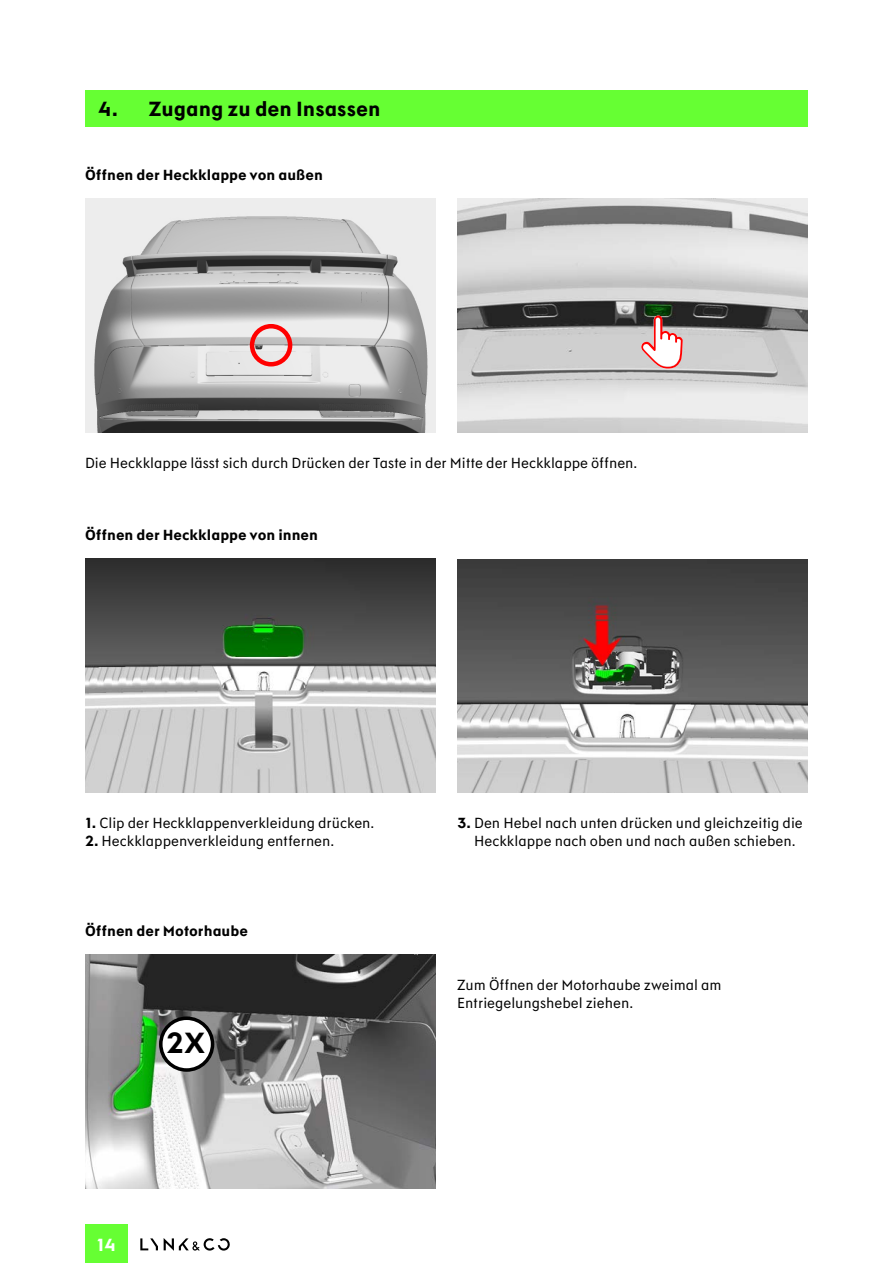
<style>
.page{position:relative;width:893px;height:1263px;background:#fff}
.page>*{position:absolute;margin:0;border:0;box-sizing:border-box;transform-origin:0 0}
.t1{font:700 29.85px "Lynkco Type";color:#000}
.t2{font:700 21px "Lynkco Type";color:#000}
.t3{font:700 18px "Lynkco Type";color:#fff}
.t4{font:15px/18px "Lynkco Type";color:#000}
.t5{font:700 15px "Lynkco Type";color:#000}
.s1{font-weight:700}
</style>
<div class="page">
<svg style="left:140px;top:1238px;width:18px;height:12px"></svg>
<svg style="left:164px;top:1238px;width:66px;height:13px"></svg>
<img style="left:85px;top:198px;width:351px;height:234px">
<div style="left:250px;top:324px;width:42px;height:42px;border:4px solid #f00;border-radius:50%"></div>
<img style="left:457px;top:198px;width:351px;height:234px">
<img style="left:85px;top:558px;width:351px;height:234px">
<img style="left:85px;top:954px;width:351px;height:234px">
<div style="left:161px;top:1018px;width:52px;height:52px;background:#fff;border-radius:50%"></div>
<div style="left:159px;top:1016px;width:55px;height:56px;border:4px solid #000;border-radius:50%"></div>
<div style="left:85px;top:90px;width:723px;height:36px;background:#6f3"></div>
<div style="left:85px;top:1224px;width:43px;height:39px;background:#6f3"></div>
<img style="left:457px;top:559px;width:351px;height:233px">
<svg style="left:641px;top:316px;width:42px;height:52px"></svg>
<p class="t2" style="left:98px;top:97px;width:22px">4.</p>
<p class="t2" style="left:149px;top:97px;width:233px">Zugang zu den Insassen</p>
<p class="t5" style="left:85px;top:166px;width:239px">Öffnen der Heckklappe von außen</p>
<p class="t4" style="left:85px;top:454px;width:554px">Die Heckklappe lässt sich durch Drücken der Taste in der Mitte der Heckklappe öffnen.</p>
<p class="t5" style="left:85px;top:526px;width:234px">Öffnen der Heckklappe von innen</p>
<p class="t4" style="left:85px;top:814px;width:291px"><span class="s1">1.</span> Clip der Heckklappenverkleidung drücken.</p>
<p class="t4" style="left:85px;top:832px;width:251px"><span class="s1">2.</span> Heckklappenverkleidung entfernen.</p>
<p class="t5" style="left:85px;top:922px;width:164px">Öffnen der Motorhaube</p>
<p class="t1" style="left:166px;top:1026px;width:40px">2X</p>
<p class="t3" style="left:96px;top:1234px;width:21px">14</p>
<p class="t4" style="left:474px;top:814px;width:330px;text-indent:-17px"><span class="s1">3.</span> Den Hebel nach unten drücken und gleichzeitig die<br>Heckklappe nach oben und nach außen schieben.</p>
<p class="t4" style="left:457px;top:976px;width:266px">Zum Öffnen der Motorhaube zweimal am<br>Entriegelungshebel ziehen.</p>
</div>
